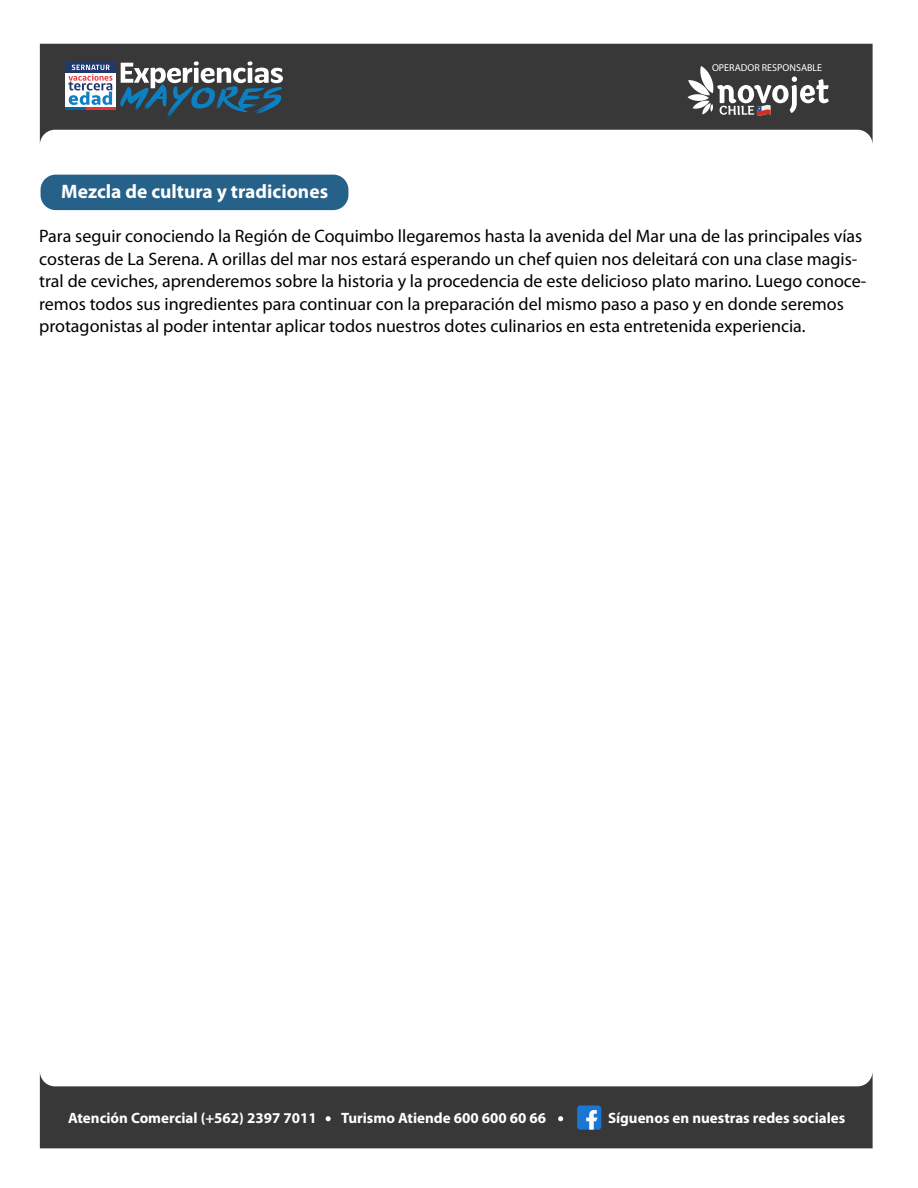
<style>
.page{position:relative;width:918px;height:1188px;background:#fff}
.page>*{position:absolute;margin:0;border:0;box-sizing:border-box;transform-origin:0 0}
.t1{font:700 19.5px "Myriad Pro";color:#fff}
.t2{font:18px/22.5px "Myriad Pro";color:#000}
.t3{font:700 15px "Myriad Pro";color:#fff}
.t4{font:10.05px "Myriad Pro";color:#fff}
</style>
<div class="page">
<div style="left:41px;top:175px;width:307px;height:35px;background:#266189;border-radius:15px"></div>
<svg style="left:40px;top:44px;width:833px;height:100px;fill:#383838"></svg>
<div style="left:65px;top:62px;width:51px;height:48px;background:#fff"></div>
<svg style="left:65px;top:62px;width:51px;height:11px"></svg>
<hr style="left:65px;top:107px;width:21px;height:3px;background:#0067ac">
<hr style="left:86px;top:107px;width:30px;height:3px;background:#e23339">
<svg style="left:68px;top:65px;width:44px;height:40px"></svg>
<svg style="left:120px;top:61px;width:163px;height:59px;background:#506570"></svg>
<svg style="left:688px;top:66px;width:141px;height:51px"></svg>
<svg style="left:40px;top:1073px;width:833px;height:75px;fill:#383838"></svg>
<div style="left:577px;top:1105px;width:24px;height:25px;background:#1976d2;border-radius:3px"></div>
<svg style="left:586px;top:1110px;width:12px;height:20px"></svg>
<svg style="left:326px;top:1116px;width:5px;height:5px"></svg>
<svg style="left:558px;top:1116px;width:5px;height:5px"></svg>
<p class="t4" style="left:712px;top:61px;width:112px">OPERADOR RESPONSABLE</p>
<p class="t1" style="left:61px;top:179px;width:268px">Mezcla de cultura y tradiciones</p>
<p class="t2" style="left:39px;top:225px;width:829px">Para seguir conociendo la Región de Coquimbo llegaremos hasta la avenida del Mar una de las principales vías costeras de La Serena. A orillas del mar nos estará esperando un chef quien nos deleitará con una clase magis&shy;tral de ceviches, aprenderemos sobre la historia y la procedencia de este delicioso plato marino. Luego conoce&shy;remos todos sus ingredientes para continuar con la preparación del mismo paso a paso y en donde seremos protagonistas al poder intentar aplicar todos nuestros dotes culinarios en esta entretenida experiencia.</p>
<p class="t3" style="left:68px;top:1108px;width:250px">Atención Comercial (+562) 2397 7011</p>
<p class="t3" style="left:341px;top:1108px;width:207px">Turismo Atiende 600 600 60 66</p>
<p class="t3" style="left:608px;top:1108px;width:239px">Síguenos en nuestras redes sociales</p>
</div>
